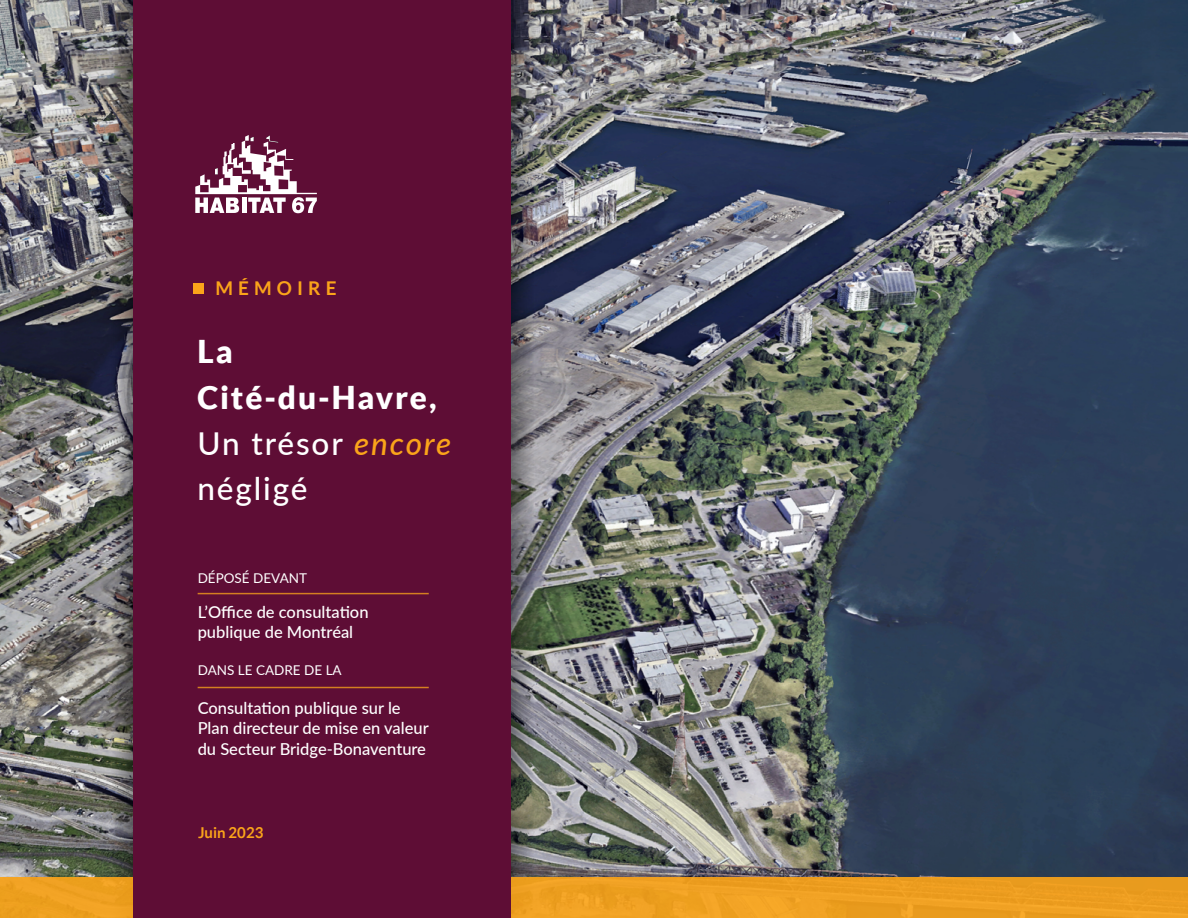
<style>
.page{position:relative;width:1188px;height:918px;background:#fff}
.page>*{position:absolute;margin:0;border:0;box-sizing:border-box;transform-origin:0 0}
.t1{font:900 31.5px/45.8px "Lato";letter-spacing:.06em;color:#fff}
.t2{font:700 18.9px "Lato";letter-spacing:.27em;color:#faa41a}
.t3{font:500 16.5px/19.8px "Lato";color:#fff}
.t4{font:700 15px "Lato";color:#faa41a}
.t5{font:13.5px "Lato";color:#fff}
.s1{font-weight:500}
.s2{font-weight:500;font-style:italic;color:#faa41a}
</style>
<div class="page">
<img style="left:0;top:0;width:1188px;height:877px">
<svg style="left:511px;top:0;width:23px;height:877px;background:#616264"></svg>
<svg style="left:110px;top:0;width:23px;height:877px;background:#636262"></svg>
<div style="left:0;top:877px;width:1188px;height:41px;background:#ee9f20"></div>
<div style="left:133px;top:0;width:378px;height:918px;background:#5e0d35"></div>
<div style="left:193px;top:283px;width:10px;height:10px;background:#faa41a"></div>
<hr style="left:198px;top:593px;width:231px;height:1px;background:#faa41a">
<hr style="left:198px;top:687px;width:231px;height:1px;background:#faa41a">
<svg style="left:195px;top:135px;width:122px;height:78px"></svg>
<p class="t2" style="left:215px;top:277px;width:123px">MÉMOIRE</p>
<p class="t1" style="left:197px;top:328px;width:255px">La<br>Cité-du-Havre,<br><span class="s1">Un trésor</span> <span class="s2">encore </span><span class="s1">négligé</span></p>
<p class="t5" style="left:198px;top:569px;width:111px">DÉPOSÉ DEVANT</p>
<p class="t3" style="left:198px;top:601px;width:172px">L’Office de consultation publique de Montréal</p>
<p class="t5" style="left:198px;top:660px;width:146px">DANS LE CADRE DE LA</p>
<p class="t3" style="left:198px;top:698px;width:205px">Consultation publique sur le</p>
<p class="t3" style="left:198px;top:717px;width:233px;line-height:20.7px">Plan directeur de mise en valeur du Secteur Bridge-Bonaventure</p>
<p class="t4" style="left:198px;top:824px;width:67px">Juin 2023</p>
</div>
